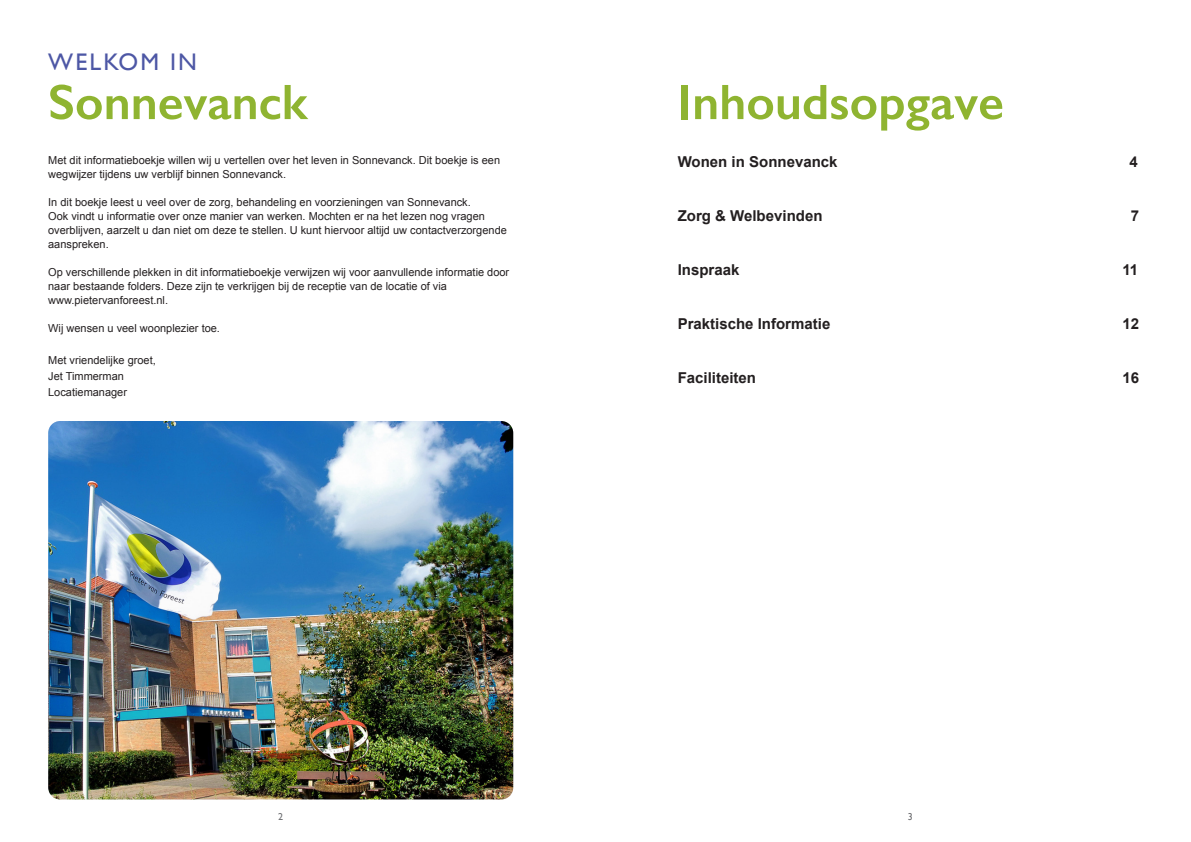
<style>
.page{position:relative;width:1191px;height:842px;background:#fff}
.page>*{position:absolute;margin:0;border:0;box-sizing:border-box;transform-origin:0 0}
.Kop_3{font:600 50px "Gill Sans";color:#8fb431}
.Kop_3-2{font:24px "Gill Sans";letter-spacing:.09em;color:#4d57a5}
.kop_2{font:700 15px "Arial";color:#231f20}
.Kop_3-3{font:11px/14px "Arial";color:#231f20}
.body{font:11px "Arial";color:#231f20}
.t1{font:10px "Gill Sans";color:#6c6d70}
</style>
<div class="page">
<img style="left:48px;top:421px;width:465px;height:378px">
<p class="Kop_3-2" style="left:48px;top:48px;width:150px">WELKOM IN</p>
<p class="Kop_3" style="left:48px;top:72px;width:261px">Sonnevanck</p>
<p class="Kop_3-3" style="left:48px;top:153px;width:453px">Met dit informatieboekje willen wij u vertellen over het leven in Sonnevanck. Dit boekje is een wegwijzer tijdens uw verblijf binnen Sonnevanck.</p>
<p class="Kop_3-3" style="left:48px;top:195px;width:460px">In dit boekje leest u veel over de zorg, behandeling en voorzieningen van Sonnevanck.<br>Ook vindt u informatie over onze manier van werken. Mochten er na het lezen nog vragen overblijven, aarzelt u dan niet om deze te stellen. U kunt hiervoor altijd uw contactverzorgende aanspreken.</p>
<p class="Kop_3-3" style="left:48px;top:265px;width:462px">Op verschillende plekken in dit informatieboekje verwijzen wij voor aanvullende informatie door naar bestaande folders. Deze zijn te verkrijgen bij de receptie van de locatie of via</p>
<p class="Kop_3-3" style="left:48px;top:293px;width:121px">www.pietervanforeest.nl.</p>
<p class="Kop_3-3" style="left:48px;top:321px;width:173px">Wij wensen u veel woonplezier toe.</p>
<p class="body" style="left:48px;top:353px;width:109px">Met vriendelijke groet,</p>
<p class="body" style="left:48px;top:369px;width:77px">Jet Timmerman</p>
<p class="body" style="left:48px;top:385px;width:80px">Locatiemanager</p>
<p class="Kop_3" style="left:677px;top:72px;width:328px">Inhoudsopgave</p>
<p class="kop_2" style="left:677px;top:152px;width:161px">Wonen in Sonnevanck</p>
<p class="kop_2" style="left:1129px;top:152px;width:10px">4</p>
<p class="kop_2" style="left:677px;top:206px;width:146px">Zorg &amp; Welbevinden</p>
<p class="kop_2" style="left:1130px;top:206px;width:10px">7</p>
<p class="kop_2" style="left:677px;top:260px;width:63px">Inspraak</p>
<p class="kop_2" style="left:1122px;top:260px;width:17px">11</p>
<p class="kop_2" style="left:677px;top:314px;width:154px">Praktische Informatie</p>
<p class="kop_2" style="left:1122px;top:314px;width:18px">12</p>
<p class="kop_2" style="left:677px;top:368px;width:80px">Faciliteiten</p>
<p class="kop_2" style="left:1122px;top:368px;width:18px">16</p>
<p class="t1" style="left:278px;top:810px;width:6px">2</p>
<p class="t1" style="left:907px;top:810px;width:6px">3</p>
</div>
